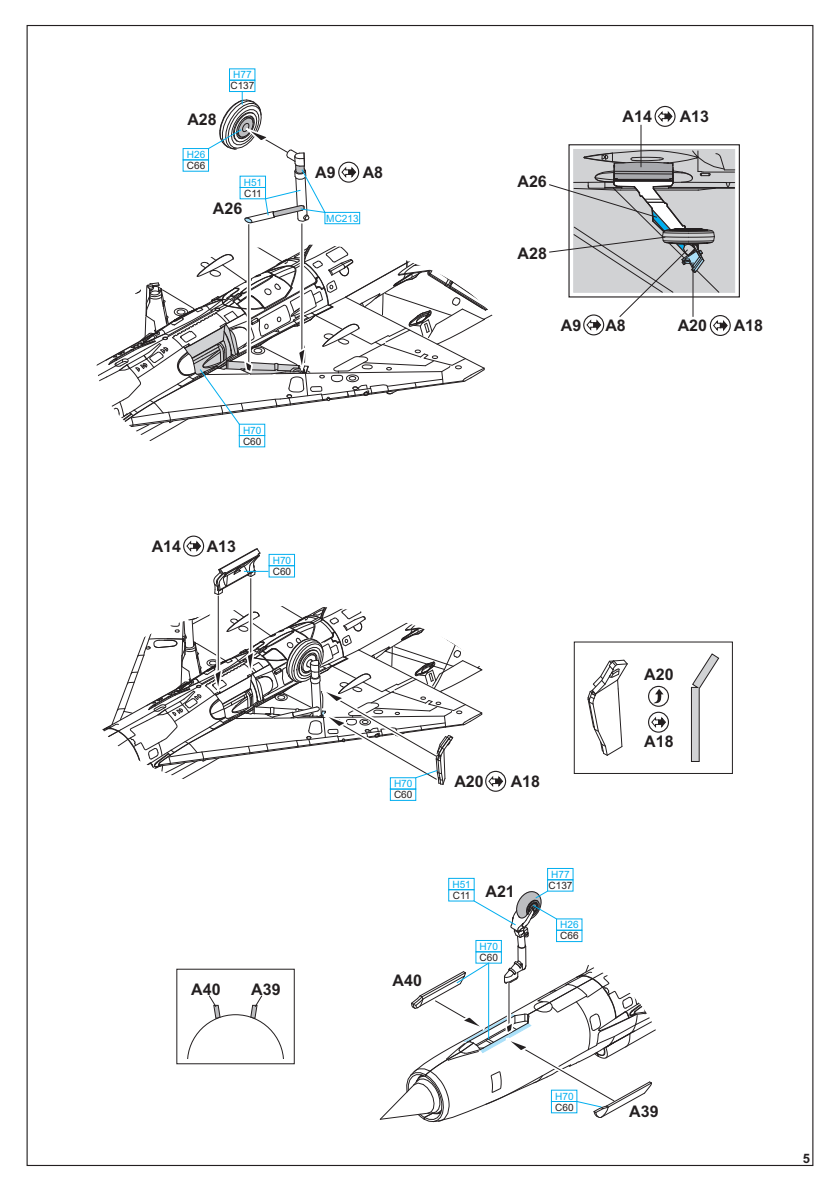
<style>
.page{position:relative;width:840px;height:1191px;background:#fff}
.page>*{position:absolute;margin:0;border:0;box-sizing:border-box;transform-origin:0 0}
.t1{font:700 16px "Arial";color:#231f20}
.t2{font:700 13px "Arial";color:#231f20}
.t3{font:10px "Arial";color:#00aeef}
.t4{font:10px "Arial";color:#231f20}
</style>
<div class="page">
<div style="left:568px;top:144px;width:171px;height:153px;border:1px solid #231f20"></div>
<svg style="left:657px;top:111px;width:15px;height:11px"></svg>
<div style="left:654px;top:106px;width:21px;height:21px;border:1px solid #231f20;border-radius:50%"></div>
<hr style="left:640px;top:125px;width:1px;height:42px;background:#231f20">
<div style="left:709px;top:315px;width:21px;height:21px;border:1px solid #231f20;border-radius:50%"></div>
<svg style="left:549px;top:149px;width:185px;height:182px"></svg>
<div style="left:583px;top:314px;width:21px;height:21px;border:1px solid #231f20;border-radius:50%"></div>
<svg style="left:302px;top:223px;width:1px;height:22px"></svg>
<hr style="left:301px;top:223px;width:1px;height:142px;background:#231f20">
<svg style="left:341px;top:167px;width:15px;height:11px"></svg>
<div style="left:338px;top:162px;width:21px;height:21px;border:1px solid #231f20;border-radius:50%"></div>
<div style="left:229px;top:80px;width:26px;height:12px;border:1px solid #00aeef"></div>
<div style="left:324px;top:212px;width:35px;height:12px;border:1px solid #00aeef"></div>
<div style="left:183px;top:148px;width:26px;height:12px;border:1px solid #00aeef"></div>
<svg style="left:208px;top:91px;width:117px;height:132px"></svg>
<svg style="left:249px;top:224px;width:1px;height:21px"></svg>
<hr style="left:248px;top:224px;width:1px;height:147px;background:#231f20">
<hr style="left:218px;top:596px;width:1px;height:95px;background:#231f20">
<hr style="left:250px;top:578px;width:1px;height:90px;background:#231f20">
<svg style="left:186px;top:540px;width:15px;height:11px"></svg>
<div style="left:183px;top:535px;width:21px;height:21px;border:1px solid #231f20;border-radius:50%"></div>
<div style="left:485px;top:771px;width:21px;height:21px;border:1px solid #231f20;border-radius:50%"></div>
<svg style="left:213px;top:548px;width:55px;height:47px"></svg>
<svg style="left:102px;top:606px;width:401px;height:188px"></svg>
<div style="left:269px;top:554px;width:25px;height:12px;border:1px solid #00aeef"></div>
<div style="left:390px;top:789px;width:26px;height:11px;border:1px solid #00aeef"></div>
<svg style="left:587px;top:659px;width:40px;height:97px"></svg>
<svg style="left:651px;top:717px;width:14px;height:11px"></svg>
<div style="left:647px;top:711px;width:21px;height:21px;border:1px solid #231f20;border-radius:50%"></div>
<svg style="left:652px;top:689px;width:11px;height:14px"></svg>
<div style="left:647px;top:686px;width:21px;height:21px;border:1px solid #231f20;border-radius:50%"></div>
<svg style="left:691px;top:653px;width:28px;height:109px"></svg>
<svg style="left:187px;top:995px;width:97px;height:63px"></svg>
<svg style="left:97px;top:245px;width:396px;height:203px"></svg>
<svg style="left:379px;top:890px;width:277px;height:232px"></svg>
<div style="left:475px;top:940px;width:26px;height:12px;border:1px solid #00aeef"></div>
<div style="left:551px;top:1101px;width:25px;height:12px;border:1px solid #00aeef"></div>
<div style="left:547px;top:868px;width:26px;height:12px;border:1px solid #00aeef"></div>
<div style="left:556px;top:930px;width:26px;height:11px;border:1px solid #00aeef"></div>
<div style="left:448px;top:878px;width:26px;height:12px;border:1px solid #00aeef"></div>
<p class="t3" style="left:233px;top:71px;width:20px">H77</p>
<p class="t1" style="left:187px;top:113px;width:31px">A28</p>
<p class="t3" style="left:187px;top:151px;width:20px">H26</p>
<p class="t4" style="left:187px;top:162px;width:20px">C66</p>
<p class="t4" style="left:230px;top:82px;width:26px">C137</p>
<p class="t3" style="left:244px;top:178px;width:20px">H51</p>
<p class="t4" style="left:244px;top:189px;width:19px">C11</p>
<p class="t1" style="left:213px;top:202px;width:31px">A26</p>
<p class="t1" style="left:315px;top:166px;width:22px">A9</p>
<p class="t1" style="left:362px;top:166px;width:22px">A8</p>
<p class="t3" style="left:326px;top:214px;width:34px">MC213</p>
<p class="t3" style="left:243px;top:426px;width:20px">H70</p>
<p class="t4" style="left:243px;top:437px;width:20px">C60</p>
<p class="t1" style="left:517px;top:175px;width:31px">A26</p>
<p class="t1" style="left:517px;top:247px;width:31px">A28</p>
<p class="t1" style="left:622px;top:110px;width:31px">A14</p>
<p class="t1" style="left:679px;top:110px;width:31px">A13</p>
<p class="t1" style="left:560px;top:319px;width:22px">A9</p>
<p class="t1" style="left:605px;top:319px;width:22px">A8</p>
<p class="t1" style="left:677px;top:319px;width:31px">A20</p>
<p class="t1" style="left:733px;top:319px;width:31px">A18</p>
<p class="t1" style="left:152px;top:540px;width:31px">A14</p>
<p class="t1" style="left:207px;top:540px;width:31px">A13</p>
<p class="t3" style="left:272px;top:556px;width:20px">H70</p>
<p class="t4" style="left:272px;top:567px;width:20px">C60</p>
<p class="t1" style="left:191px;top:983px;width:31px">A40</p>
<p class="t1" style="left:251px;top:983px;width:31px">A39</p>
<p class="t3" style="left:394px;top:780px;width:20px">H70</p>
<p class="t4" style="left:394px;top:791px;width:20px">C60</p>
<p class="t1" style="left:392px;top:974px;width:31px">A40</p>
<p class="t1" style="left:454px;top:775px;width:31px">A20</p>
<p class="t1" style="left:510px;top:775px;width:31px">A18</p>
<p class="t3" style="left:452px;top:880px;width:20px">H51</p>
<p class="t4" style="left:452px;top:891px;width:19px">C11</p>
<p class="t1" style="left:485px;top:885px;width:31px">A21</p>
<p class="t3" style="left:479px;top:942px;width:20px">H70</p>
<p class="t4" style="left:479px;top:953px;width:20px">C60</p>
<p class="t3" style="left:551px;top:870px;width:20px">H77</p>
<p class="t4" style="left:548px;top:881px;width:26px">C137</p>
<p class="t3" style="left:560px;top:921px;width:20px">H26</p>
<p class="t4" style="left:560px;top:932px;width:20px">C66</p>
<p class="t1" style="left:644px;top:668px;width:31px">A20</p>
<p class="t1" style="left:643px;top:735px;width:31px">A18</p>
<p class="t3" style="left:555px;top:1092px;width:20px">H70</p>
<p class="t4" style="left:555px;top:1103px;width:20px">C60</p>
<p class="t1" style="left:629px;top:1105px;width:31px">A39</p>
<p class="t2" style="left:802px;top:1153px;width:9px">5</p>
</div>
